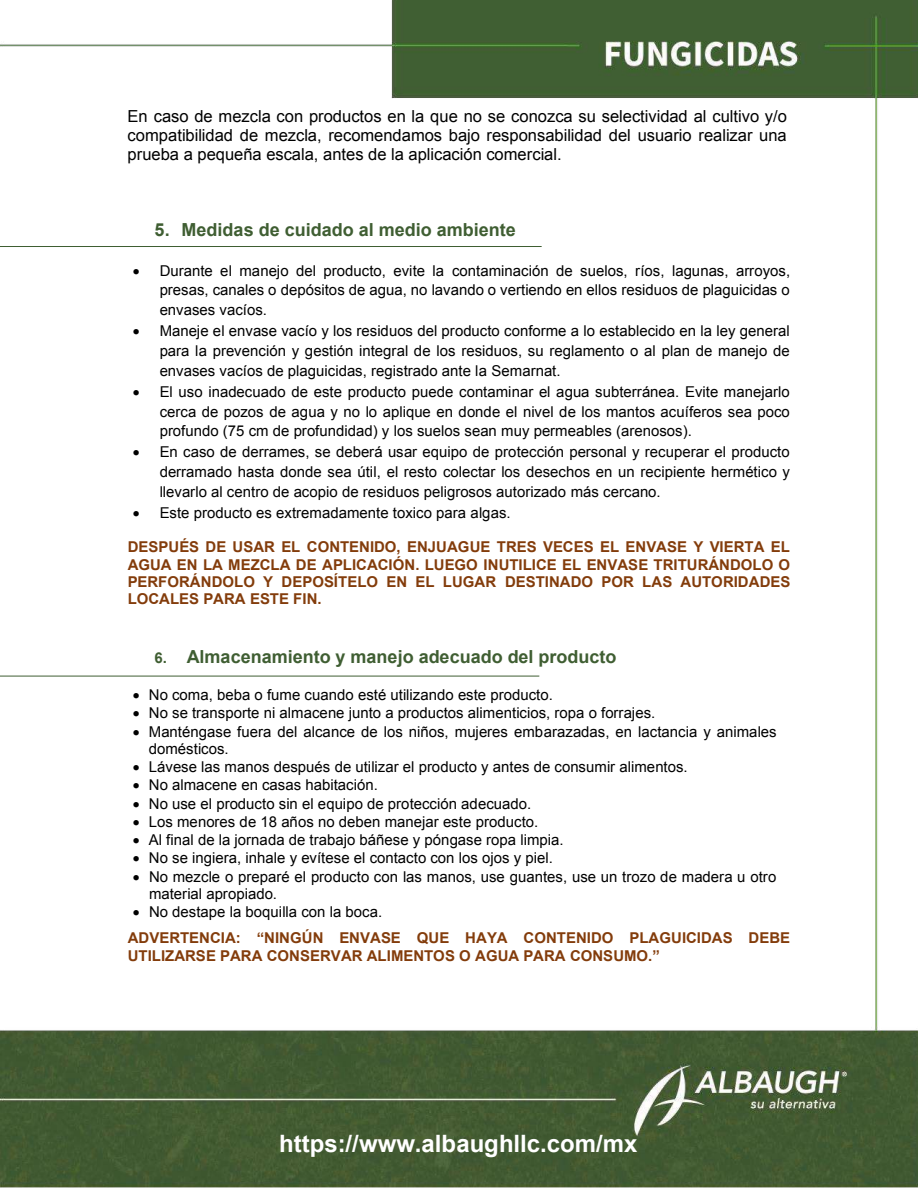
<style>
.page{position:relative;width:918px;height:1188px;background:#fff}
.page>*{position:absolute;margin:0;border:0;box-sizing:border-box;transform-origin:0 0}
.t1{font:700 24px "Arial";color:#fff}
.t2{font:700 18px "Arial";color:#3f5e32}
.t3{font:16.5px/19px "Arial";color:#000;text-align:justify}
.t4{font:15px/19.8px "Arial";color:#000;text-align:justify}
.t5{font:700 15px/17.2px "Arial";color:#833c0b;text-align:justify}
.s1{font-size:15px}
.s2{color:#000}
.s3{font-weight:400;color:#000}
</style>
<div class="page">
<img style="left:0;top:0;width:918px;height:1188px">
<hr style="left:0;top:246px;width:542px;height:1px;background:#3f5e32">
<hr style="left:0;top:676px;width:539px;height:1px;background:#3f5e32">
<p class="t3" style="left:128px;top:107px;width:661px">En caso de mezcla con productos en la que no se conozca su selectividad al cultivo y/o compatibilidad de mezcla, recomendamos bajo responsabilidad del usuario realizar una prueba a pequeña escala, antes de la aplicación comercial.</p>
<p class="t2" style="left:155px;top:218px;width:363px">5. Medidas de cuidado al medio ambiente</p>
<p class="t4" style="left:160px;top:261px;width:632px;text-indent:-27px">• Durante el manejo del producto, evite la contaminación de suelos, ríos, lagunas, arroyos, presas, canales o depósitos de agua, no lavando o vertiendo en ellos residuos de plaguicidas o envases vacíos.</p>
<p class="t4" style="left:160px;top:321px;width:632px;text-indent:-27px">• Maneje el envase vacío y los residuos del producto conforme a lo establecido en la ley general para la prevención y gestión integral de los residuos, su reglamento o al plan de manejo de envases vacíos de plaguicidas, registrado ante la Semarnat.</p>
<p class="t4" style="left:160px;top:382px;width:632px;text-indent:-27px">• El uso inadecuado de este producto puede contaminar el agua subterránea. Evite manejarlo cerca de pozos de agua y no lo aplique en donde el nivel de los mantos acuíferos sea poco profundo (75 cm de profundidad) y los suelos sean muy permeables (arenosos).</p>
<p class="t4" style="left:160px;top:442px;width:632px;text-indent:-27px">• En caso de derrames, se deberá usar equipo de protección personal y recuperar el producto derramado hasta donde sea útil, el resto colectar los desechos en un recipiente hermético y llevarlo al centro de acopio de residuos peligrosos autorizado más cercano.</p>
<p class="t4" style="left:133px;top:503px;width:380px">• Este producto es extremadamente toxico para algas.</p>
<p class="t5" style="left:128px;top:539px;width:664px">DESPUÉS DE USAR EL CONTENIDO, ENJUAGUE TRES VECES EL ENVASE Y VIERTA EL AGUA EN LA MEZCLA DE APLICACIÓN. LUEGO INUTILICE EL ENVASE TRITURÁNDOLO O PERFORÁNDOLO Y DEPOSÍTELO EN EL LUGAR DESTINADO POR LAS AUTORIDADES LOCALES PARA ESTE FIN.</p>
<p class="t2" style="left:155px;top:645px;width:463px"><span class="s1">6.</span> Almacenamiento y manejo adecuado del producto</p>
<p class="t4" style="left:133px;top:685px;width:422px">• No coma, beba o fume cuando esté utilizando este producto.</p>
<p class="t4" style="left:133px;top:703px;width:524px">• No se transporte ni almacene junto a productos alimenticios, ropa o forrajes.</p>
<p class="t4" style="left:149px;top:723px;width:629px;line-height:17.1px;text-indent:-16px">• Manténgase fuera del alcance de los niños, mujeres embarazadas, en lactancia y animales domésticos.</p>
<p class="t4" style="left:133px;top:757px;width:557px">• Lávese las manos después de utilizar el producto y antes de consumir alimentos.</p>
<p class="t4" style="left:133px;top:775px;width:247px">• No almacene en casas habitación.</p>
<p class="t4" style="left:133px;top:794px;width:400px">• No use el producto sin el equipo de protección adecuado.</p>
<p class="t4" style="left:133px;top:812px;width:407px">• Los menores de 18 años no deben manejar este producto.</p>
<p class="t4" style="left:133px;top:830px;width:432px">• Al final de la jornada de trabajo báñese y póngase ropa limpia.</p>
<p class="t4" style="left:133px;top:848px;width:422px">• No se ingiera, inhale y evítese el contacto con los ojos y piel.</p>
<p class="t4" style="left:149px;top:868px;width:629px;line-height:17.1px;text-indent:-16px">• No mezcle o preparé el producto con las manos, use guantes, use un trozo de madera u otro material apropiado.</p>
<p class="t5" style="left:128px;top:899px;width:664px;line-height:26.1px;text-indent:5px"><span class="s2">•</span> <span class="s3">No destape la boquilla con la boca.<br></span>ADVERTENCIA: “NINGÚN ENVASE QUE HAYA CONTENIDO PLAGUICIDAS DEBE</p>
<p class="t5" style="left:128px;top:947px;width:534px">UTILIZARSE PARA CONSERVAR ALIMENTOS O AGUA PARA CONSUMO.”</p>
<h1 class="t1" style="left:279px;top:1128px;width:360px">https://www.albaughllc.com/mx</h1>
</div>
